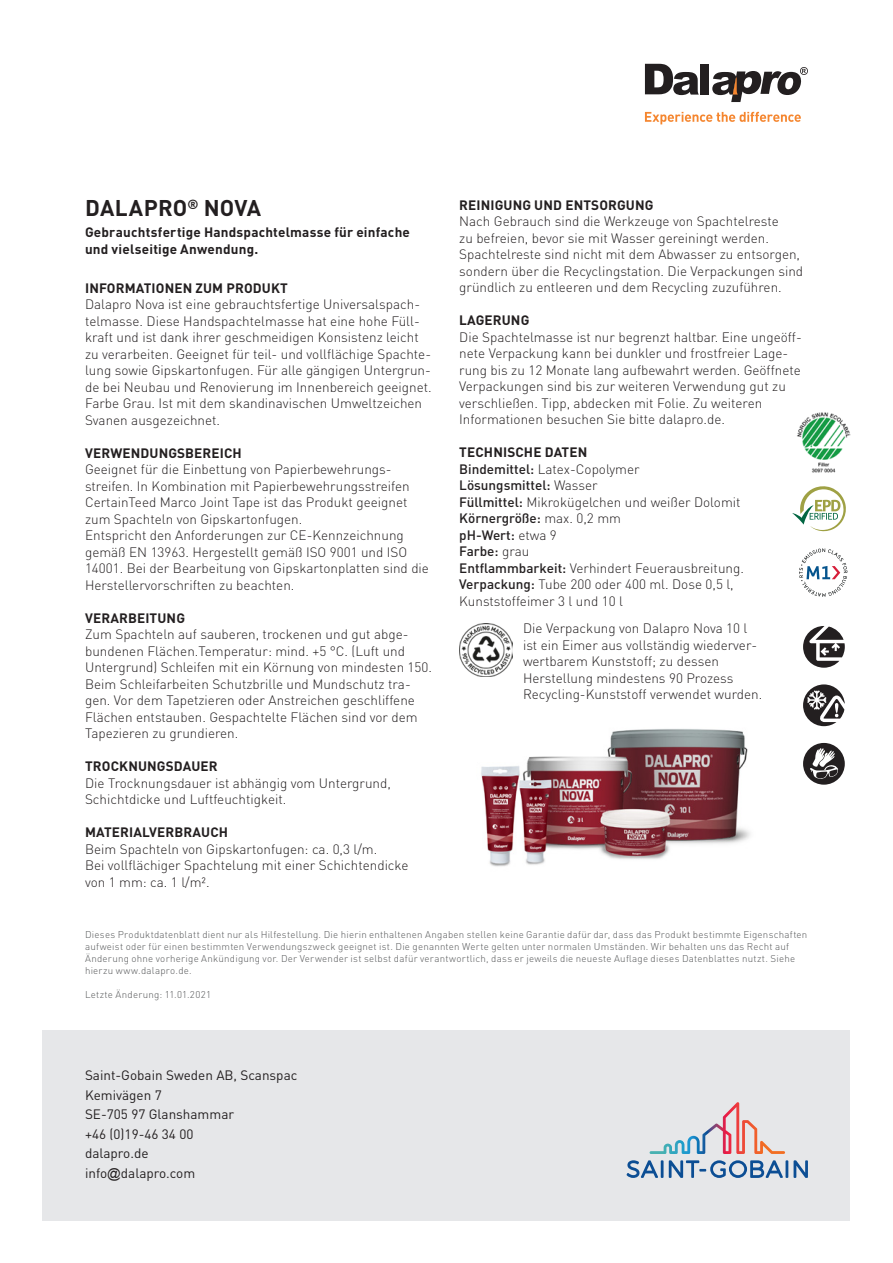
<style>
.page{position:relative;width:893px;height:1263px;background:#fff}
.page>*{position:absolute;margin:0;border:0;box-sizing:border-box;transform-origin:0 0}
.Underrubrik{font:700 22.5px "DIN Pro";letter-spacing:.005em;color:#231f20}
.Bröd{font:300 13.5px/16.5px "DIN Pro";color:#231f20}
.Underrubrik-2{font:700 13.5px "DIN Pro";letter-spacing:.01em;color:#231f20}
.Text{font:13.5px "DIN Pro";color:#231f20}
.Bröd-2{font:700 13.5px/16.5px "DIN Pro";letter-spacing:.015em;color:#231f20}
.Bröd-3{font:500 13.5px "DIN Pro";color:#231f20}
.Bröd-4{font:300 9.75px/12px "DIN Pro";letter-spacing:.025em;color:#545557}
.s1{font-weight:500}
.s2{font-weight:300}
.s3{font-family:"Arial"}
</style>
<div class="page">
<div style="left:43px;top:1029px;width:807px;height:191px;background:#e6e7e9"></div>
<svg style="left:627px;top:1160px;width:36px;height:18px"></svg>
<svg style="left:669px;top:1160px;width:114px;height:18px"></svg>
<hr style="left:785px;top:1160px;width:3px;height:18px;background:#0c4e94">
<svg style="left:794px;top:1160px;width:14px;height:18px"></svg>
<svg style="left:650px;top:1102px;width:135px;height:52px"></svg>
<svg style="left:645px;top:112px;width:156px;height:12px"></svg>
<svg style="left:645px;top:64px;width:54px;height:31px"></svg>
<div style="left:701px;top:64px;width:8px;height:31px;background:#231f20"></div>
<svg style="left:712px;top:67px;width:96px;height:35px"></svg>
<img style="left:481px;top:729px;width:269px;height:138px">
<img style="left:459px;top:623px;width:54px;height:54px">
<svg style="left:803px;top:684px;width:42px;height:42px"></svg>
<svg style="left:803px;top:626px;width:42px;height:42px"></svg>
<svg style="left:803px;top:743px;width:42px;height:42px"></svg>
<img style="left:797px;top:412px;width:53px;height:60px">
<svg style="left:792px;top:486px;width:54px;height:45px"></svg>
<svg style="left:799px;top:548px;width:48px;height:49px"></svg>
<p class="Underrubrik" style="left:85px;top:193px;width:177px">DALAPRO<sup>®</sup> NOVA</p>
<p class="Bröd-2" style="left:85px;top:224px;width:326px">Gebrauchtsfertige Handspachtelmasse für einfache und vielseitige Anwendung.</p>
<p class="Underrubrik-2" style="left:85px;top:279px;width:204px">INFORMATIONEN ZUM PRODUKT</p>
<p class="Bröd" style="left:85px;top:295px;width:348px">Dalapro Nova ist eine gebrauchtsfertige Universalspach&shy;telmasse. Diese Handspachtelmasse hat eine hohe Füll&shy;kraft und ist dank ihrer geschmeidigen Konsistenz leicht zu verarbeiten. Geeignet für teil- und vollflächige Spachte&shy;lung sowie Gipskartonfugen. Für alle gängigen Untergrun&shy;de bei Neubau und Renovierung im Innenbereich geeignet.<br>Farbe Grau. Ist mit dem skandinavischen Umweltzeichen Svanen ausgezeichnet.</p>
<p class="Underrubrik-2" style="left:85px;top:444px;width:158px">VERWENDUNGSBEREICH</p>
<p class="Bröd" style="left:85px;top:460px;width:326px">Geeignet für die Einbettung von Papierbewehrungs&shy;streifen. In Kombination mit Papierbewehrungsstreifen CertainTeed Marco Joint Tape ist das Produkt geeignet zum Spachteln von Gipskartonfugen.</p>
<p class="Bröd" style="left:85px;top:526px;width:345px">Entspricht den Anforderungen zur CE-Kennzeichnung gemäß EN 13963. Hergestellt gemäß ISO 9001 und ISO 14001. Bei der Bearbeitung von Gipskartonplatten sind die Herstellervorschriften zu beachten.</p>
<p class="Underrubrik-2" style="left:85px;top:609px;width:101px">VERARBEITUNG</p>
<p class="Bröd" style="left:85px;top:625px;width:348px">Zum Spachteln auf sauberen, trockenen und gut abge&shy;bundenen Flächen.Temperatur: mind. +5 °C. (Luft und<br>Untergrund) Schleifen mit ein Körnung von mindesten 150.</p>
<p class="Bröd" style="left:85px;top:675px;width:334px">Beim Schleifarbeiten Schutzbrille und Mundschutz tra&shy;gen. Vor dem Tapetzieren oder Anstreichen geschliffene Flächen entstauben. Gespachtelte Flächen sind vor dem Tapezieren zu grundieren.</p>
<p class="Underrubrik-2" style="left:85px;top:757px;width:134px">TROCKNUNGSDAUER</p>
<p class="Bröd" style="left:85px;top:774px;width:307px">Die Trocknungsdauer ist abhängig vom Untergrund,<br>Schichtdicke und Luftfeuchtigkeit.</p>
<p class="Underrubrik-2" style="left:85px;top:823px;width:144px">MATERIALVERBRAUCH</p>
<p class="Bröd" style="left:85px;top:840px;width:294px">Beim Spachteln von Gipskartonfugen: ca. 0,3 l/m.</p>
<p class="Bröd" style="left:85px;top:856px;width:325px">Bei vollflächiger Spachtelung mit einer Schichtendicke von 1 mm: ca. 1 l/m².</p>
<p class="Underrubrik-2" style="left:459px;top:195px;width:196px">REINIGUNG UND ENTSORGUNG</p>
<p class="Bröd" style="left:459px;top:212px;width:345px">Nach Gebrauch sind die Werkzeuge von Spachtelreste<br>zu befreien, bevor sie mit Wasser gereiningt werden.<br>Spachtelreste sind nicht mit dem Abwasser zu entsorgen, sondern über die Recyclingstation. Die Verpackungen sind gründlich zu entleeren und dem Recycling zuzuführen.</p>
<p class="Underrubrik-2" style="left:459px;top:311px;width:71px">LAGERUNG</p>
<p class="Bröd" style="left:459px;top:328px;width:344px">Die Spachtelmasse ist nur begrenzt haltbar. Eine ungeöff&shy;nete Verpackung kann bei dunkler und frostfreier Lage&shy;rung bis zu 12 Monate lang aufbewahrt werden. Geöffnete Verpackungen sind bis zur weiteren Verwendung gut zu verschließen. Tipp, abdecken mit Folie. Zu weiteren Informationen besuchen Sie bitte dalapro.de.</p>
<p class="Underrubrik-2" style="left:459px;top:443px;width:130px">TECHNISCHE DATEN</p>
<p class="Bröd" style="left:459px;top:460px;width:182px"><span class="s1">Bindemittel:</span> Latex-Copolymer</p>
<p class="Bröd-3" style="left:459px;top:476px;width:140px">Lösungsmittel: <span class="s2">Wasser</span></p>
<p class="Bröd" style="left:459px;top:493px;width:283px"><span class="s1">Füllmittel:</span> Mikrokügelchen und weißer Dolomit</p>
<p class="Bröd-3" style="left:459px;top:509px;width:163px">Körnergröße: <span class="s2">max. 0,2 mm</span></p>
<p class="Bröd-3" style="left:459px;top:525px;width:99px">pH-Wert: <span class="s2">etwa 9</span></p>
<p class="Bröd-3" style="left:459px;top:542px;width:72px">Farbe: <span class="s2">grau</span></p>
<p class="Bröd" style="left:459px;top:559px;width:286px"><span class="s1">Entflammbarkeit:</span> Verhindert Feuerausbreitung.</p>
<p class="Bröd" style="left:459px;top:575px;width:276px"><span class="s1">Verpackung:</span> Tube 200 oder 400 ml. Dose 0,5 l,<br>Kunststoffeimer 3 l und 10 l</p>
<p class="Bröd" style="left:523px;top:620px;width:241px">Die Verpackung von Dalapro Nova 10 l ist ein Eimer aus vollständig wiederver&shy;wertbarem Kunststoff; zu dessen Herstellung mindestens 90 Prozess Recycling-Kunststoff verwendet wurden.</p>
<p class="Bröd-4" style="left:85px;top:928px;width:724px">Dieses Produktdatenblatt dient nur als Hilfestellung. Die hierin enthaltenen Angaben stellen keine Garantie dafür dar, dass das Produkt bestimmte Eigenschaften aufweist oder für einen bestimmten Verwendungszweck geeignet ist. Die genannten Werte gelten unter normalen Umständen. Wir behalten uns das Recht auf Änderung ohne vorherige Ankündigung vor. Der Verwender ist selbst dafür verantwortlich, dass er jeweils die neueste Auflage dieses Datenblattes nutzt. Siehe hierzu www.dalapro.de.</p>
<p class="Bröd-4" style="left:85px;top:988px;width:127px">Letzte Änderung: 11.01.2021</p>
<p class="Text" style="left:85px;top:1066px;width:214px">Saint-Gobain Sweden AB, Scanspac</p>
<p class="Text" style="left:85px;top:1086px;width:78px">Kemivägen 7</p>
<p class="Text" style="left:85px;top:1105px;width:151px">SE-705 97 Glanshammar</p>
<p class="Text" style="left:85px;top:1125px;width:110px">+46 (0)19-46 34 00</p>
<p class="Text" style="left:85px;top:1144px;width:65px">dalapro.de</p>
<p class="Text" style="left:85px;top:1164px;width:112px">info<span class="s3">@</span>dalapro.com</p>
</div>
